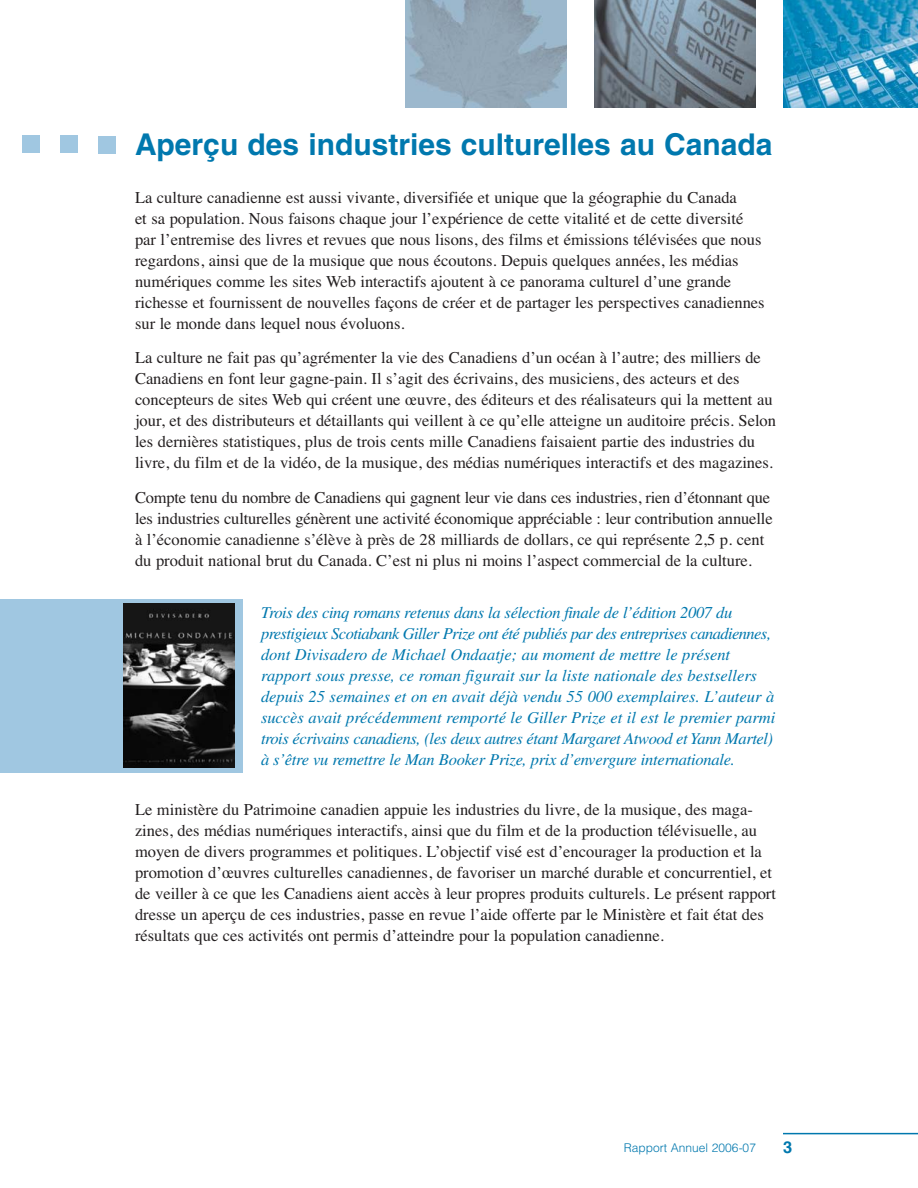
<style>
.page{position:relative;width:918px;height:1188px;background:#fff}
.page>*{position:absolute;margin:0;border:0;box-sizing:border-box;transform-origin:0 0}
.t1{font:700 30px "Helvetica";color:#0078ae}
.t2{font:16.5px/21px "Times";color:#231f20}
.t3{font:italic 16.5px/21px "Times";letter-spacing:-.015em;color:#0078ae}
.t4{font:700 16.5px "Helvetica";color:#0078ae}
.t5{font:300 12px "Helvetica";color:#0078ae}
</style>
<div class="page">
<hr style="left:783px;top:1133px;width:135px;height:1px;background:#0078ae">
<img style="left:405px;top:0;width:162px;height:108px">
<img style="left:594px;top:0;width:162px;height:108px">
<img style="left:783px;top:0;width:135px;height:108px">
<div style="left:60px;top:135px;width:18px;height:18px;background:#a0c7e1"></div>
<div style="left:22px;top:135px;width:18px;height:18px;background:#a0c7e1"></div>
<div style="left:98px;top:136px;width:18px;height:18px;background:#a0c7e1"></div>
<div style="left:1px;top:599px;width:242px;height:174px;background:#a0c7e1"></div>
<img style="left:124px;top:604px;width:110px;height:164px">
<h1 class="t1" style="left:135px;top:133px;width:639px">Aperçu des industries culturelles au Canada</h1>
<p class="t2" style="left:135px;top:189px;width:631px">La culture canadienne est aussi vivante, diversifiée et unique que la géographie du Canada<br>et sa population. Nous faisons chaque jour l’expérience de cette vitalité et de cette diversité par l’entremise des livres et revues que nous lisons, des films et émissions télévisées que nous regardons, ainsi que de la musique que nous écoutons. Depuis quelques années, les médias numériques comme les sites Web interactifs ajoutent à ce panorama culturel d’une grande richesse et fournissent de nouvelles façons de créer et de partager les perspectives canadiennes sur le monde dans lequel nous évoluons.</p>
<p class="t2" style="left:135px;top:349px;width:643px">La culture ne fait pas qu’agrémenter la vie des Canadiens d’un océan à l’autre; des milliers de Canadiens en font leur gagne-pain. Il s’agit des écrivains, des musiciens, des acteurs et des concepteurs de sites Web qui créent une œuvre, des éditeurs et des réalisateurs qui la mettent au jour, et des distributeurs et détaillants qui veillent à ce qu’elle atteigne un auditoire précis. Selon les dernières statistiques, plus de trois cents mille Canadiens faisaient partie des industries du livre, du film et de la vidéo, de la musique, des médias numériques interactifs et des magazines.</p>
<p class="t2" style="left:135px;top:489px;width:639px">Compte tenu du nombre de Canadiens qui gagnent leur vie dans ces industries, rien d’étonnant que les industries culturelles génèrent une activité économique appréciable : leur contribution annuelle à l’économie canadienne s’élève à près de 28 milliards de dollars, ce qui représente 2,5 p. cent du produit national brut du Canada. C’est ni plus ni moins l’aspect commercial de la culture.</p>
<p class="t3" style="left:261px;top:604px;width:516px">Trois des cinq romans retenus dans la sélection finale de l’édition 2007 du prestigieux Scotiabank Giller Prize ont été publiés par des entreprises canadiennes, dont Divisadero de Michael Ondaatje; au moment de mettre le présent rapport sous presse, ce roman figurait sur la liste nationale des bestsellers depuis 25 semaines et on en avait déjà vendu 55 000 exemplaires. L’auteur à succès avait précédemment remporté le Giller Prize et il est le premier parmi trois écrivains canadiens, (les deux autres étant Margaret Atwood et Yann Martel) à s’être vu remettre le Man Booker Prize, prix d’envergure internationale.</p>
<p class="t2" style="left:135px;top:801px;width:643px">Le ministère du Patrimoine canadien appuie les industries du livre, de la musique, des maga&shy;zines, des médias numériques interactifs, ainsi que du film et de la production télévisuelle, au moyen de divers programmes et politiques. L’objectif visé est d’encourager la production et la promotion d’œuvres culturelles canadiennes, de favoriser un marché durable et concurrentiel, et de veiller à ce que les Canadiens aient accès à leur propres produits culturels. Le présent rapport dresse un aperçu de ces industries, passe en revue l’aide offerte par le Ministère et fait état des résultats que ces activités ont permis d’atteindre pour la population canadienne.</p>
<p class="t5" style="left:624px;top:1143px;width:134px">Rapport Annuel 2006-07</p>
<p class="t4" style="left:783px;top:1141px;width:11px">3</p>
</div>
